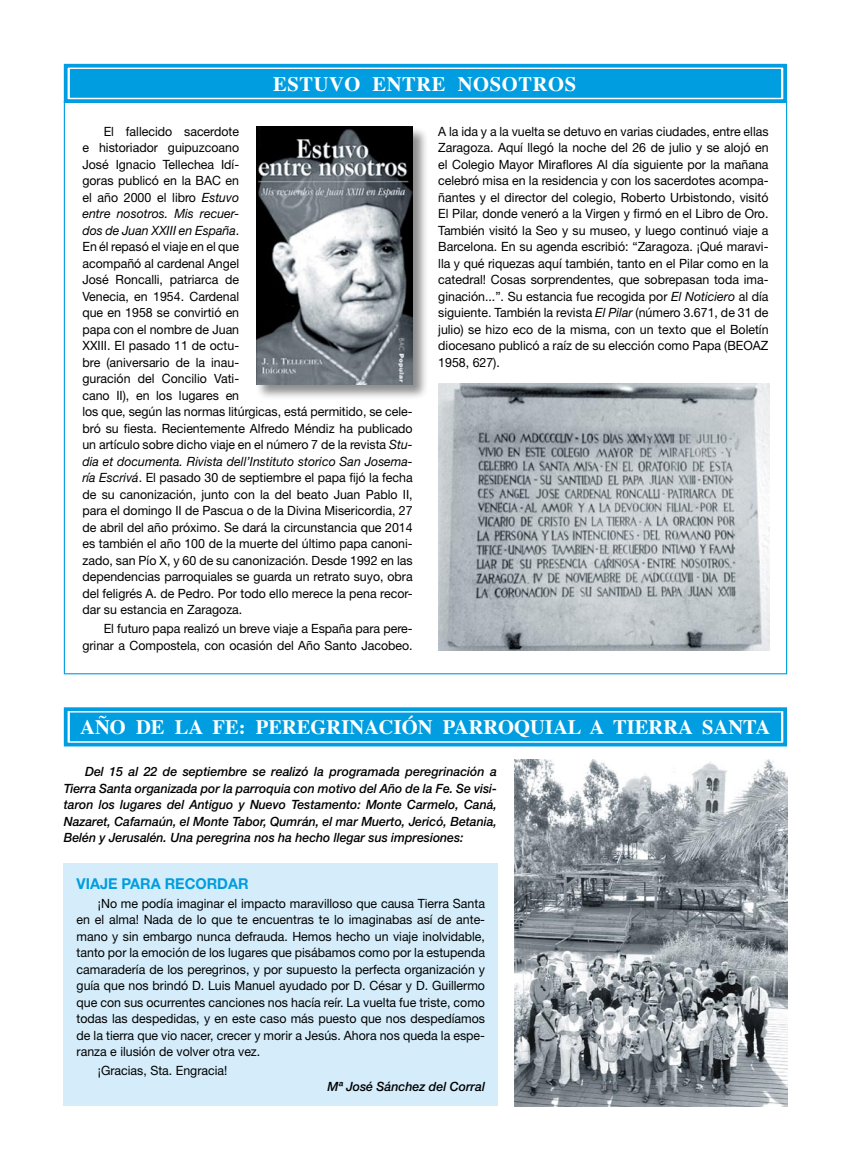
<style>
.page{position:relative;width:851px;height:1170px;background:#fff}
.page>*{position:absolute;margin:0;border:0;box-sizing:border-box;transform-origin:0 0}
.t1{font:700 20.55px "Times";color:#fff}
.t2{font:700 20.55px "Times";letter-spacing:.03em;color:#fff}
.t3{font:700 15px "Helvetica Neue LT Std";color:#009ee0}
.t4{font:12.75px/16.5px "Helvetica Neue LT Std";color:#000;text-align:justify}
.t5{font:italic 500 12.75px/16.5px "Helvetica Neue LT Std";color:#000;text-align:justify}
.s1{font-style:italic}
</style>
<div class="page">
<div style="left:64px;top:863px;width:433px;height:243px;background:#d5edfa"></div>
<div style="left:70px;top:70px;width:710px;height:27px;background:#009ee0"></div>
<div style="left:64px;top:64px;width:723px;height:39px;border:4px solid #009ee0"></div>
<div style="left:70px;top:69px;width:710px;height:29px;border:1px solid #009ee0"></div>
<div style="left:70px;top:713px;width:710px;height:27px;background:#009ee0"></div>
<div style="left:64px;top:707px;width:723px;height:39px;border:4px solid #009ee0"></div>
<div style="left:70px;top:712px;width:710px;height:29px;border:1px solid #009ee0"></div>
<div style="left:255px;top:126px;width:173px;height:274px;background:#000;opacity:.45"></div>
<img style="left:256px;top:126px;width:156px;height:258px">
<img style="left:438px;top:383px;width:331px;height:267px">
<img style="left:514px;top:759px;width:273px;height:347px">
<h1 class="t2" style="left:273px;top:64px;width:304px">ESTUVO ENTRE NOSOTROS</h1>
<p class="t4" style="left:82px;top:123px;width:332px;text-align:left;text-indent:21px">El fallecido sacerdote<br>e historiador guipuzcoano<br>José Ignacio Tellechea Idí-<br>goras publicó en la BAC en<br>el año 2000 el libro <span class="s1">Estuvo<br>entre nosotros. Mis recuer-<br>dos de Juan XXIII en España</span>.<br>En él repasó el viaje en el que<br>acompañó al cardenal Angel<br>José Roncalli, patriarca de<br>Venecia, en 1954. Cardenal<br>que en 1958 se convirtió en<br>papa con el nombre de Juan<br>XXIII. El pasado 11 de octu-<br>bre (aniversario de la inau-<br>guración del Concilio Vati-<br>cano II), en los lugares en<br>los que, según las normas litúrgicas, está permitido, se cele&shy;bró su fiesta. Recientemente Alfredo Méndiz ha publicado un artículo sobre dicho viaje en el número 7 de la revista <span class="s1">Stu&shy;dia et documenta. Rivista dell’Instituto storico San Josema&shy;ría Escrivá</span>. El pasado 30 de septiembre el papa fijó la fecha de su canonización, junto con la del beato Juan Pablo II, para el domingo II de Pascua o de la Divina Misericordia, 27 de abril del año próximo. Se dará la circunstancia que 2014 es también el año 100 de la muerte del último papa canoni&shy;zado, san Pío X, y 60 de su canonización. Desde 1992 en las dependencias parroquiales se guarda un retrato suyo, obra del feligrés A. de Pedro. Por todo ello merece la pena recor&shy;dar su estancia en Zaragoza.</p>
<p class="t4" style="left:82px;top:620px;width:332px;text-align:right">El futuro papa realizó un breve viaje a España para pere&shy;grinar a Compostela, con ocasión del Año Santo Jacobeo.</p>
<p class="t4" style="left:438px;top:123px;width:332px">A la ida y a la vuelta se detuvo en varias ciudades, entre ellas Zaragoza. Aquí llegó la noche del 26 de julio y se alojó en el Colegio Mayor Miraflores Al día siguiente por la mañana celebró misa en la residencia y con los sacerdotes acompa&shy;ñantes y el director del colegio, Roberto Urbistondo, visitó El Pilar, donde veneró a la Virgen y firmó en el Libro de Oro.<br>También visitó la Seo y su museo, y luego continuó viaje a Barcelona. En su agenda escribió: “Zaragoza. ¡Qué maravi&shy;lla y qué riquezas aquí también, tanto en el Pilar como en la catedral! Cosas sorprendentes, que sobrepasan toda ima&shy;ginación...”. Su estancia fue recogida por <span class="s1">El Noticiero</span> al día siguiente. También la revista <span class="s1">El Pilar</span> (número 3.671, de 31 de julio) se hizo eco de la misma, con un texto que el Boletín diocesano publicó a raíz de su elección como Papa (BEOAZ 1958, 627).</p>
<h1 class="t1" style="left:80px;top:707px;width:691px">AÑO DE LA FE: PEREGRINACIÓN PARROQUIAL A TIERRA SANTA</h1>
<p class="t5" style="left:64px;top:763px;width:434px;text-indent:21px">Del 15 al 22 de septiembre se realizó la programada peregrinación a Tierra Santa organizada por la parroquia con motivo del Año de la Fe. Se visi&shy;taron los lugares del Antiguo y Nuevo Testamento: Monte Carmelo, Caná, Nazaret, Cafarnaún, el Monte Tabor, Qumrán, el mar Muerto, Jericó, Betania, Belén y Jerusalén. Una peregrina nos ha hecho llegar sus impresiones:</p>
<p class="t3" style="left:77px;top:874px;width:173px">VIAJE PARA RECORDAR</p>
<p class="t4" style="left:77px;top:894px;width:410px;text-indent:21px">¡No me podía imaginar el impacto maravilloso que causa Tierra Santa en el alma! Nada de lo que te encuentras te lo imaginabas así de ante&shy;mano y sin embargo nunca defrauda. Hemos hecho un viaje inolvidable, tanto por la emoción de los lugares que pisábamos como por la estupenda camaradería de los peregrinos, y por supuesto la perfecta organización y guía que nos brindó D. Luis Manuel ayudado por D. César y D. Guillermo que con sus ocurrentes canciones nos hacía reír. La vuelta fue triste, como todas las despedidas, y en este caso más puesto que nos despedíamos de la tierra que vio nacer, crecer y morir a Jesús. Ahora nos queda la espe&shy;ranza e ilusión de volver otra vez.</p>
<p class="t4" style="left:98px;top:1061px;width:131px">¡Gracias, Sta. Engracia!</p>
<p class="t5" style="left:327px;top:1078px;width:159px">Mª José Sánchez del Corral</p>
</div>
